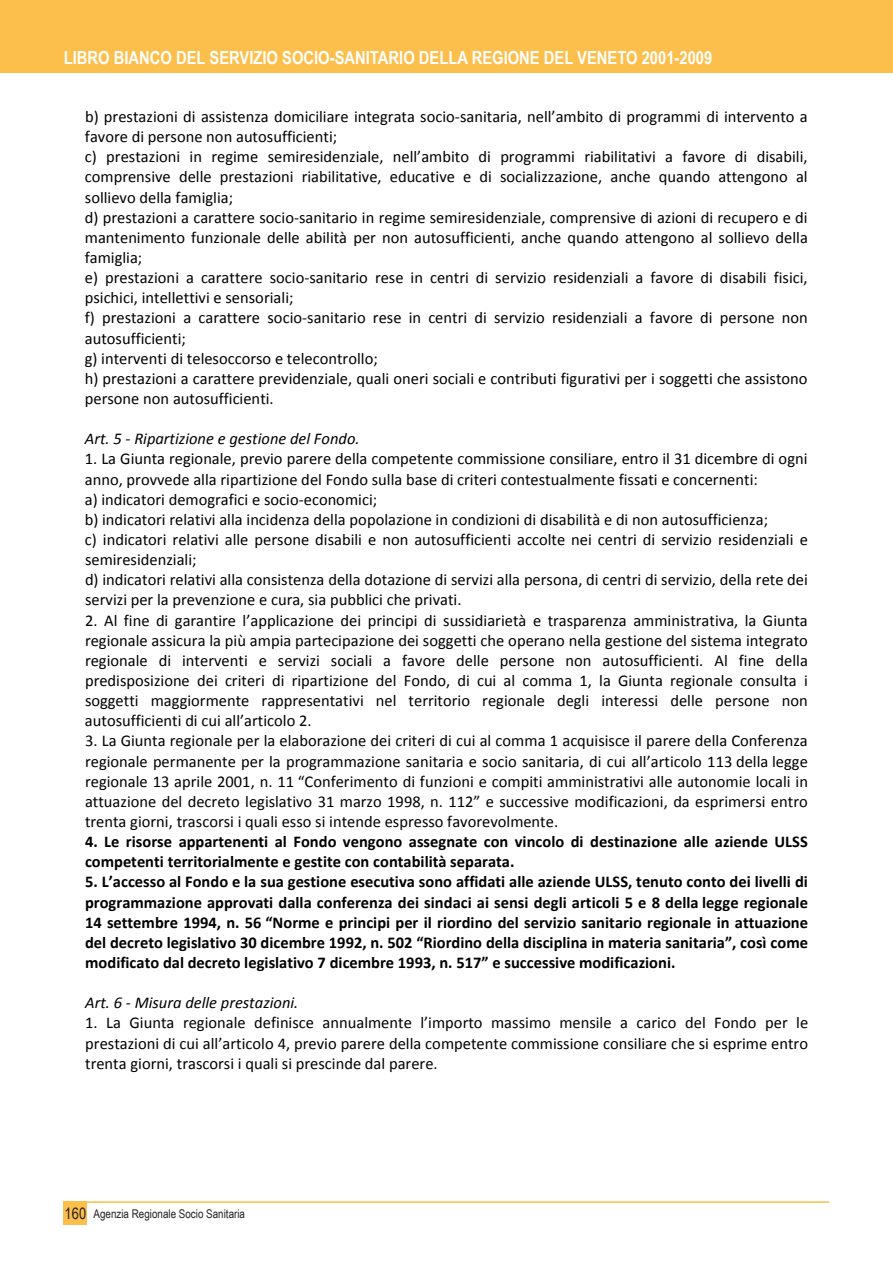
<style>
.page{position:relative;width:893px;height:1263px;background:#fff}
.page>*{position:absolute;margin:0;border:0;box-sizing:border-box;transform-origin:0 0}
.t1{font:700 18px "Arial Narrow";color:#fff}
.t2{font:16.5px/20.1px "Calibri";color:#000;text-align:justify}
.t3{font:700 16.5px/20.1px "Calibri";color:#000}
.t4{font:italic 16.5px "Calibri";color:#000}
.t5{font:15.75px "Arial Narrow";color:#231f20}
.t6{font:12px "Arial Narrow";color:#231f20}
</style>
<div class="page">
<div style="left:0;top:0;width:893px;height:72px;background:#fdbf4c"></div>
<hr style="left:64px;top:1201px;width:765px;height:2px;background:#fdbf4c">
<div style="left:64px;top:1201px;width:23px;height:24px;background:#fdbf4c"></div>
<p class="t1" style="left:64px;top:47px;width:650px">LIBRO BIANCO DEL SERVIZIO SOCIO-SANITARIO DELLA REGIONE DEL VENETO 2001-2009</p>
<p class="t2" style="left:85px;top:106px;width:725px;text-align:left">b) prestazioni di assistenza domiciliare integrata socio‐sanitaria, nell’ambito di programmi di intervento a favore di persone non autosufficienti;<br>c) prestazioni in regime semiresidenziale, nell’ambito di programmi riabilitativi a favore di disabili, comprensive delle prestazioni riabilitative, educative e di socializzazione, anche quando attengono al sollievo della famiglia;<br>d) prestazioni a carattere socio‐sanitario in regime semiresidenziale, comprensive di azioni di recupero e di mantenimento funzionale delle abilità per non autosufficienti, anche quando attengono al sollievo della famiglia;<br>e) prestazioni a carattere socio‐sanitario rese in centri di servizio residenziali a favore di disabili fisici, psichici, intellettivi e sensoriali;<br>f) prestazioni a carattere socio‐sanitario rese in centri di servizio residenziali a favore di persone non autosufficienti;<br>g) interventi di telesoccorso e telecontrollo;<br>h) prestazioni a carattere previdenziale, quali oneri sociali e contributi figurativi per i soggetti che assistono persone non autosufficienti.</p>
<p class="t4" style="left:85px;top:429px;width:276px">Art. 5 ‐ Ripartizione e gestione del Fondo.</p>
<p class="t2" style="left:85px;top:448px;width:725px;text-align:left">1. La Giunta regionale, previo parere della competente commissione consiliare, entro il 31 dicembre di ogni anno, provvede alla ripartizione del Fondo sulla base di criteri contestualmente fissati e concernenti:<br>a) indicatori demografici e socio‐economici;<br>b) indicatori relativi alla incidenza della popolazione in condizioni di disabilità e di non autosufficienza;<br>c) indicatori relativi alle persone disabili e non autosufficienti accolte nei centri di servizio residenziali e semiresidenziali;<br>d) indicatori relativi alla consistenza della dotazione di servizi alla persona, di centri di servizio, della rete dei servizi per la prevenzione e cura, sia pubblici che privati.</p>
<p class="t2" style="left:85px;top:609px;width:724px">2. Al fine di garantire l’applicazione dei principi di sussidiarietà e trasparenza amministrativa, la Giunta regionale assicura la più ampia partecipazione dei soggetti che operano nella gestione del sistema integrato regionale di interventi e servizi sociali a favore delle persone non autosufficienti. Al fine della predisposizione dei criteri di ripartizione del Fondo, di cui al comma 1, la Giunta regionale consulta i soggetti maggiormente rappresentativi nel territorio regionale degli interessi delle persone non autosufficienti di cui all’articolo 2.</p>
<p class="t2" style="left:85px;top:730px;width:724px">3. La Giunta regionale per la elaborazione dei criteri di cui al comma 1 acquisisce il parere della Conferenza regionale permanente per la programmazione sanitaria e socio sanitaria, di cui all’articolo 113 della legge regionale 13 aprile 2001, n. 11 “Conferimento di funzioni e compiti amministrativi alle autonomie locali in attuazione del decreto legislativo 31 marzo 1998, n. 112” e successive modificazioni, da esprimersi entro trenta giorni, trascorsi i quali esso si intende espresso favorevolmente.</p>
<p class="t3" style="left:85px;top:831px;width:724px">4. Le risorse appartenenti al Fondo vengono assegnate con vincolo di destinazione alle aziende ULSS competenti territorialmente e gestite con contabilità separata.</p>
<p class="t3" style="left:85px;top:871px;width:725px;text-align:justify">5. L’accesso al Fondo e la sua gestione esecutiva sono affidati alle aziende ULSS, tenuto conto dei livelli di programmazione approvati dalla conferenza dei sindaci ai sensi degli articoli 5 e 8 della legge regionale 14 settembre 1994, n. 56 “Norme e principi per il riordino del servizio sanitario regionale in attuazione del decreto legislativo 30 dicembre 1992, n. 502 “Riordino della disciplina in materia sanitaria”, così come modificato dal decreto legislativo 7 dicembre 1993, n. 517” e successive modificazioni.</p>
<p class="t4" style="left:85px;top:992px;width:215px">Art. 6 ‐ Misura delle prestazioni.</p>
<p class="t2" style="left:85px;top:1012px;width:724px">1. La Giunta regionale definisce annualmente l’importo massimo mensile a carico del Fondo per le prestazioni di cui all’articolo 4, previo parere della competente commissione consiliare che si esprime entro trenta giorni, trascorsi i quali si prescinde dal parere.</p>
<p class="t5" style="left:64px;top:1204px;width:23px">160</p>
<p class="t6" style="left:94px;top:1206px;width:153px">Agenzia Regionale Socio Sanitaria</p>
</div>
